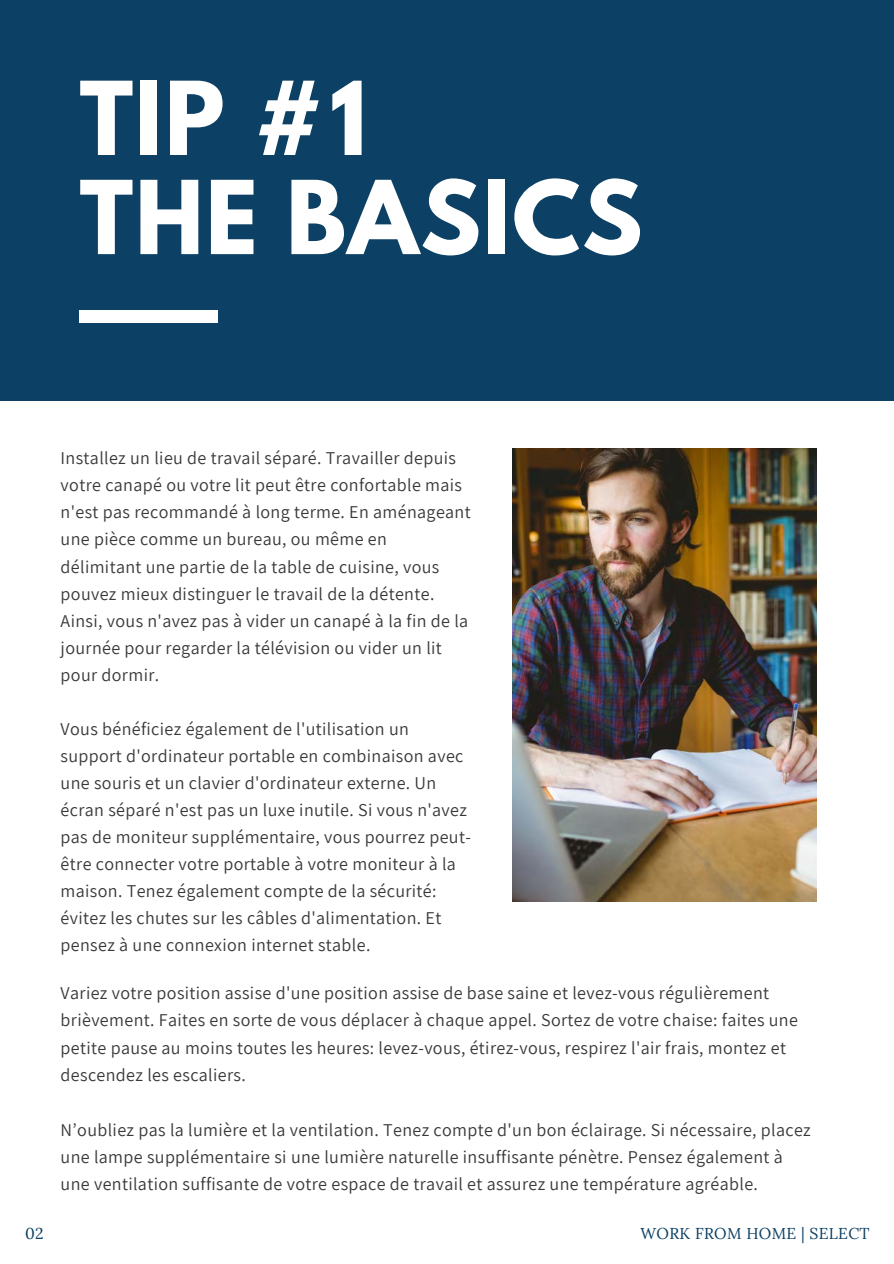
<style>
.page{position:relative;width:894px;height:1264px;background:#fff}
.page>*{position:absolute;margin:0;border:0;box-sizing:border-box;transform-origin:0 0}
.t1{font:700 90px/99.1px "League Spartan";letter-spacing:.02em;color:#fff}
.t2{font:18px/27px "Assistant";letter-spacing:.02em;color:#383838}
.t3{font:15.75px "Lora";letter-spacing:.02em;color:#0c4064}
</style>
<div class="page">
<div style="left:0;top:0;width:893px;height:400px;background:#0c4064"></div>
<div style="left:79px;top:310px;width:139px;height:13px;background:#fff"></div>
<img style="left:512px;top:448px;width:303px;height:453px">
<h1 class="t1" style="left:79px;top:81px;width:564px">TIP #1<br>THE BASICS</h1>
<p class="t2" style="left:61px;top:444px;width:411px">Installez un lieu de travail séparé. Travailler depuis votre canapé ou votre lit peut être confortable mais n'est pas recommandé à long terme. En aménageant une pièce comme un bureau, ou même en délimitant une partie de la table de cuisine, vous pouvez mieux distinguer le travail de la détente.<br>Ainsi, vous n'avez pas à vider un canapé à la fin de la journée pour regarder la télévision ou vider un lit pour dormir.</p>
<p class="t2" style="left:61px;top:714px;width:411px">Vous bénéficiez également de l'utilisation un support d'ordinateur portable en combinaison avec une souris et un clavier d'ordinateur externe. Un écran séparé n'est pas un luxe inutile. Si vous n'avez pas de moniteur supplémentaire, vous pourrez peut&shy;être connecter votre portable à votre moniteur à la maison. Tenez également compte de la sécurité: évitez les chutes sur les câbles d'alimentation. Et pensez à une connexion internet stable.</p>
<p class="t2" style="left:61px;top:978px;width:738px">Variez votre position assise d'une position assise de base saine et levez-vous régulièrement brièvement. Faites en sorte de vous déplacer à chaque appel. Sortez de votre chaise: faites une petite pause au moins toutes les heures: levez-vous, étirez-vous, respirez l'air frais, montez et descendez les escaliers.</p>
<p class="t2" style="left:61px;top:1115px;width:751px">N’oubliez pas la lumière et la ventilation. Tenez compte d'un bon éclairage. Si nécessaire, placez une lampe supplémentaire si une lumière naturelle insuffisante pénètre. Pensez également à une ventilation suffisante de votre espace de travail et assurez une température agréable.</p>
<p class="t3" style="left:25px;top:1222px;width:20px">02</p>
<p class="t3" style="left:640px;top:1222px;width:230px">WORK FROM HOME | SELECT</p>
</div>
